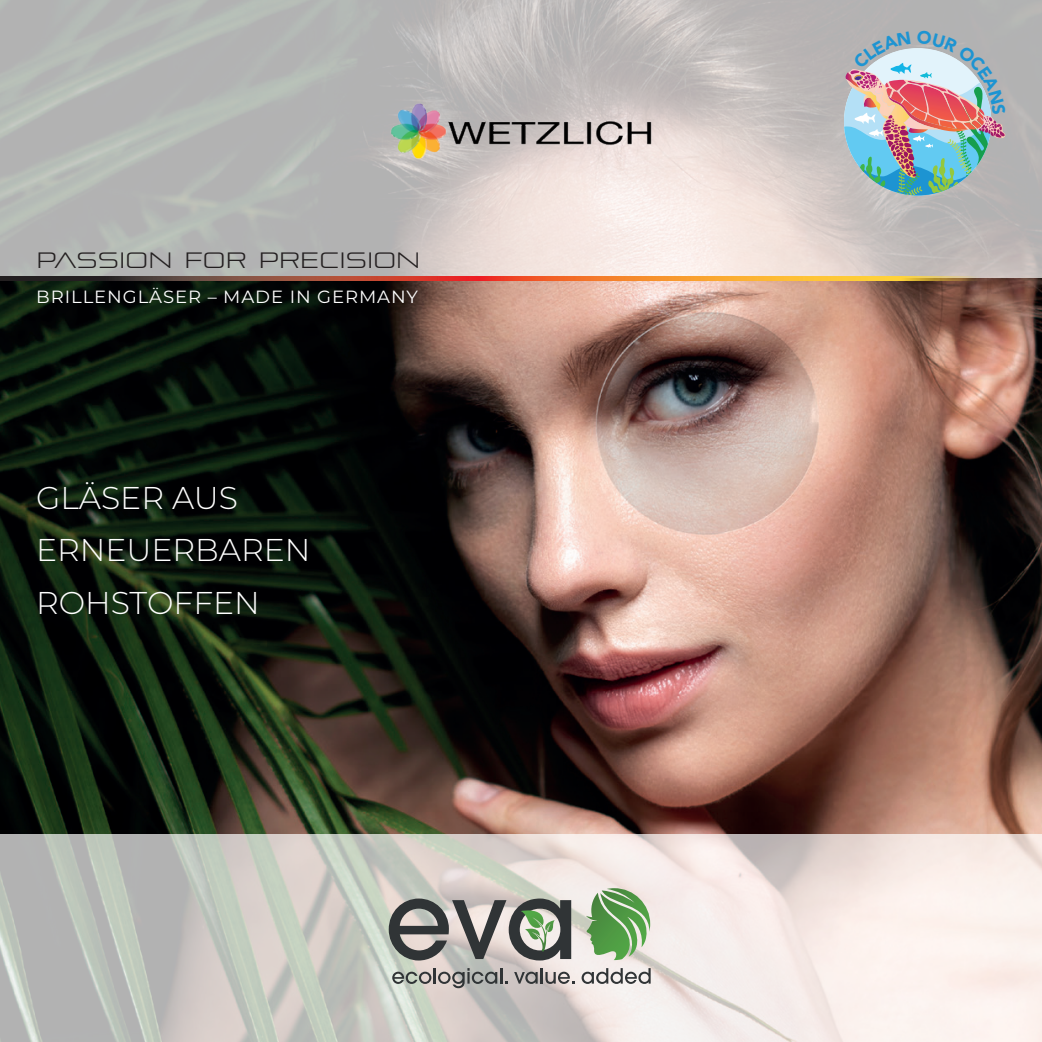
<style>
.page{position:relative;width:1042px;height:1042px;background:#fff}
.page>*{position:absolute;margin:0;border:0;box-sizing:border-box;transform-origin:0 0}
.t1{font:300 31.5px/52.5px "Montserrat";color:#fff}
.t2{font:22.05px "Pirulen Lt";letter-spacing:.05em;color:#231f20}
.t3{font:17.68px "Montserrat";letter-spacing:.05em;color:#fff}
</style>
<div class="page">
<img style="left:0;top:281px;width:1042px;height:553px">
<svg style="left:0;top:0;width:1042px;height:277px;fill:#b7b9b6"></svg>
<svg style="left:0;top:834px;width:1042px;height:208px"></svg>
<img style="left:389px;top:99px;width:264px;height:64px">
<svg style="left:586px;top:888px;width:64px;height:72px"></svg>
<svg style="left:389px;top:898px;width:182px;height:62px"></svg>
<svg style="left:392px;top:968px;width:116px;height:20px"></svg>
<svg style="left:514px;top:971px;width:24px;height:13px"></svg>
<hr style="left:540px;top:968px;width:3px;height:15px;background:#303436">
<svg style="left:545px;top:971px;width:29px;height:13px"></svg>
<svg style="left:581px;top:968px;width:69px;height:16px"></svg>
<img style="left:0;top:277px;width:1042px;height:4px">
<img style="left:844px;top:31px;width:162px;height:164px">
<p class="t2" style="left:37px;top:247px;width:384px">PASSION FOR PRECISION</p>
<p class="t3" style="left:36px;top:284px;width:383px">BRILLENGLÄSER – MADE IN GERMANY</p>
<p class="t1" style="left:36px;top:470px;width:276px">GLÄSER AUS<br>ERNEUERBAREN<br>ROHSTOFFEN</p>
</div>
